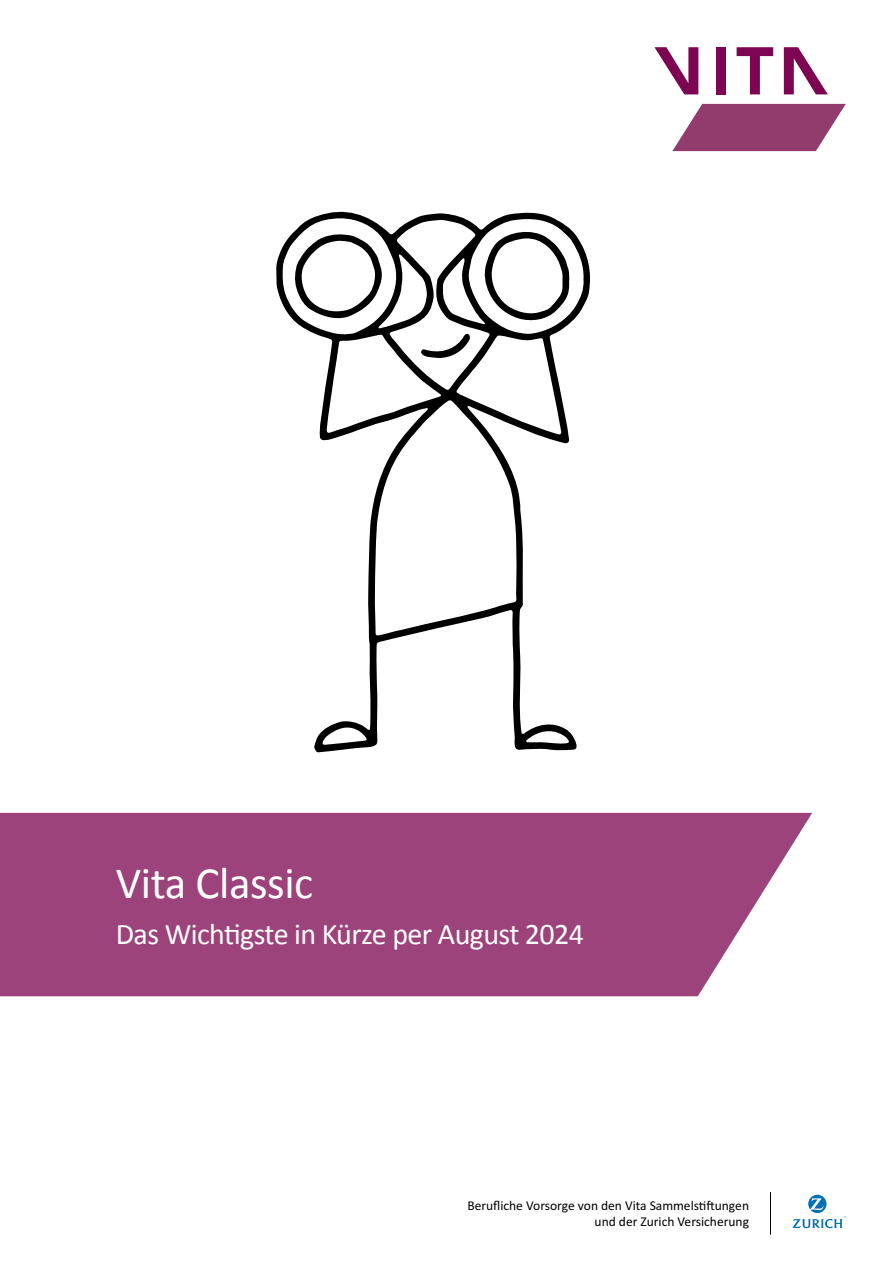
<style>
.page{position:relative;width:893px;height:1263px;background:#fff}
.page>*{position:absolute;margin:0;border:0;box-sizing:border-box;transform-origin:0 0}
.t1{font:45px "Calibri";letter-spacing:-.01em;color:#fff}
.t2{font:30px "Calibri";letter-spacing:-.02em;color:#fff}
.t3{font:13.5px/16.2px "Calibri";color:#000;text-align:right}
</style>
<div class="page">
<svg style="left:276px;top:211px;width:314px;height:541px"></svg>
<svg style="left:420px;top:332px;width:51px;height:26px"></svg>
<svg style="left:294px;top:234px;width:88px;height:86px"></svg>
<svg style="left:483px;top:228px;width:87px;height:94px"></svg>
<svg style="left:792px;top:1195px;width:54px;height:33px"></svg>
<hr style="left:770px;top:1192px;width:1px;height:42px;background:#000">
<svg style="left:784px;top:47px;width:44px;height:47px"></svg>
<div style="left:716px;top:47px;width:10px;height:47px;background:#7d0551"></div>
<svg style="left:737px;top:47px;width:36px;height:47px"></svg>
<svg style="left:654px;top:47px;width:44px;height:47px"></svg>
<svg style="left:672px;top:104px;width:174px;height:47px"></svg>
<svg style="left:0;top:813px;width:812px;height:183px;background:#a35085"></svg>
<h1 class="t1" style="left:116px;top:854px;width:199px">Vita Classic</h1>
<h2 class="t2" style="left:116px;top:915px;width:470px">Das Wichtigste in Kürze per August 2024</h2>
<p class="t3" style="left:467px;top:1197px;width:283px">Berufliche Vorsorge von den Vita Sammels ungen und der Zurich Versicherung</p>
</div>
